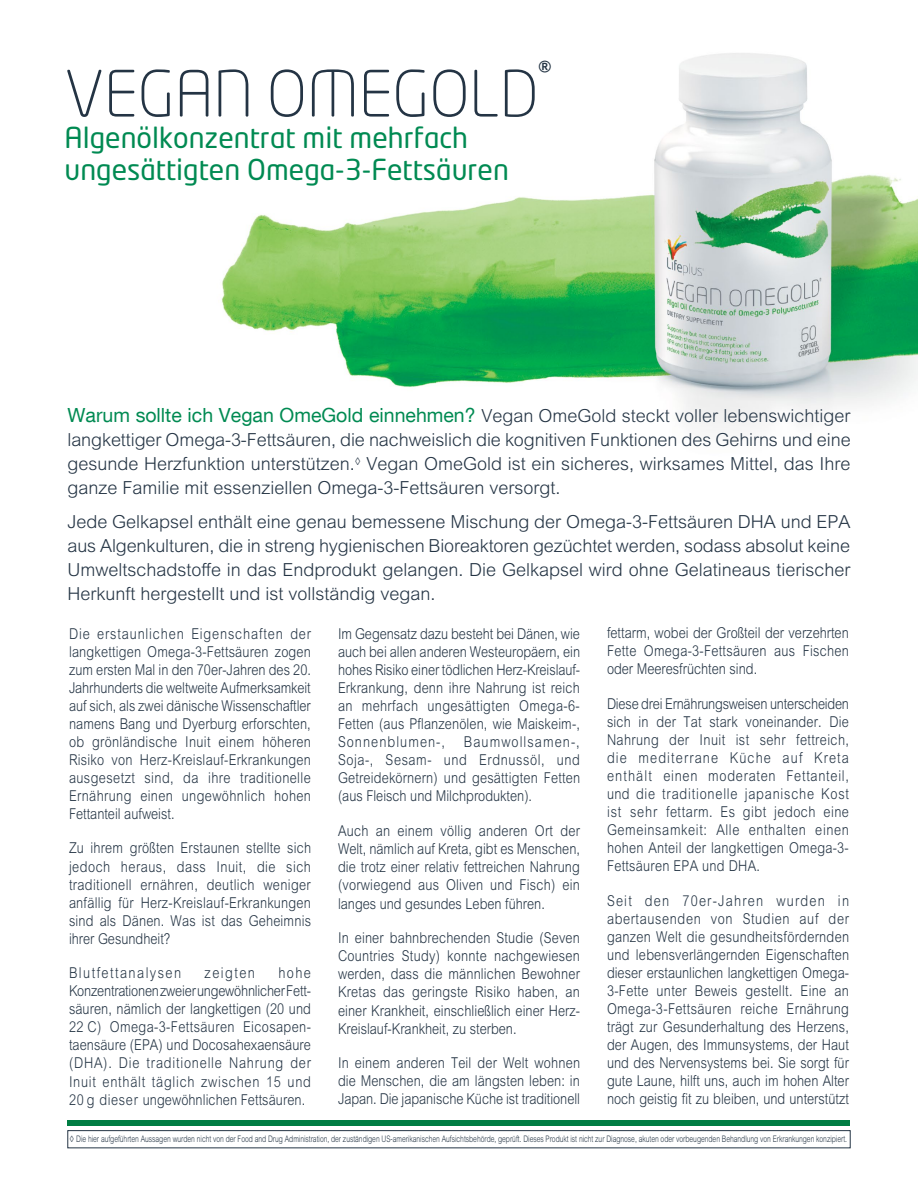
<style>
.page{position:relative;width:918px;height:1188px;background:#fff}
.page>*{position:absolute;margin:0;border:0;box-sizing:border-box;transform-origin:0 0}
.t1{font:300 63px "Neo Tech Std";color:#243444}
.t2{font:28.5px/31.5px "Neo Tech Std";color:#008a52}
.t3{font:500 21.6px "Neo Tech Std";color:#243444}
.t4{font:300 18px/24px "Arial MT Std";color:#243444;text-align:justify}
.t5{font:300 15px/18px "Arial MT Std";letter-spacing:.005em;color:#243444;text-align:justify;scale:.85 1}
.t6{font:300 15px "Arial MT Std";letter-spacing:.11em;color:#243444;scale:.85 1}
.t7{font:300 9px "Arial MT Std";letter-spacing:-.005em;color:#243444;scale:.95 1}
.s1{font-family:"Helvetica Neue LT Com";font-weight:400;font-size:19.5px;color:#008a52}
</style>
<div class="page">
<img style="left:221px;top:53px;width:697px;height:375px">
<div style="left:67px;top:1130px;width:784px;height:18px;border:1px solid #243444"></div>
<div style="left:68px;top:1120px;width:782px;height:6px;background:#007d43"></div>
<h3 class="t3" style="left:538px;top:55px;width:14px">®</h3>
<h1 class="t1" style="left:64px;top:56px;width:475px">VEGAN OMEGOLD</h1>
<h2 class="t2" style="left:64px;top:121px;width:446px">Algenölkonzentrat mit mehrfach ungesättigten Omega-3-Fettsäuren</h2>
<p class="t4" style="left:68px;top:404px;width:785px"><span class="s1">Warum sollte ich Vegan OmeGold einnehmen?</span> Vegan OmeGold steckt voller lebenswichtiger langkettiger Omega-3-Fettsäuren, die nachweislich die kognitiven Funktionen des Gehirns und eine gesunde Herzfunktion unterstützen.<sup>◊</sup> Vegan OmeGold ist ein sicheres, wirksames Mittel, das Ihre ganze Familie mit essenziellen Omega-3-Fettsäuren versorgt.</p>
<p class="t4" style="left:68px;top:511px;width:785px">Jede Gelkapsel enthält eine genau bemessene Mischung der Omega-3-Fettsäuren DHA und EPA aus Algenkulturen, die in streng hygienischen Bioreaktoren gezüchtet werden, sodass absolut keine Umweltschadstoffe in das Endprodukt gelangen. Die Gelkapsel wird ohne Gelatineaus tierischer Herkunft hergestellt und ist vollständig vegan.</p>
<p class="t5" style="left:69px;top:625px;width:286px">Die erstaunlichen Eigenschaften der langkettigen Omega-3-Fettsäuren zogen zum ersten Mal in den 70er-Jahren des 20.<br>Jahrhunderts die weltweite Aufmerksamkeit auf sich, als zwei dänische Wissenschaftler namens Bang und Dyerburg erforschten, ob grönländische Inuit einem höheren Risiko von Herz-Kreislauf-Erkrankungen ausgesetzt sind, da ihre traditionelle Ernährung einen ungewöhnlich hohen Fettanteil aufweist.</p>
<p class="t5" style="left:69px;top:840px;width:286px">Zu ihrem größten Erstaunen stellte sich jedoch heraus, dass Inuit, die sich traditionell ernähren, deutlich weniger anfällig für Herz-Kreislauf-Erkrankungen sind als Dänen. Was ist das Geheimnis ihrer Gesundheit?</p>
<p class="t6" style="left:69px;top:964px;width:133px">Blutfettanalysen</p>
<p class="t6" style="left:205px;top:964px;width:61px">zeigten</p>
<p class="t5" style="left:69px;top:965px;width:286px;text-indent:209px">hohe Konzentrationen zweier ungewöhnlicher Fett&shy;säuren, nämlich der langkettigen (20 und 22 C) Omega-3-Fettsäuren Eicosapen&shy;taensäure (EPA) und Docosahexaensäure (DHA). Die traditionelle Nahrung der Inuit enthält täglich zwischen 15 und 20 g dieser ungewöhnlichen Fettsäuren.</p>
<p class="t5" style="left:338px;top:625px;width:286px">Im Gegensatz dazu besteht bei Dänen, wie auch bei allen anderen Westeuropäern, ein hohes Risiko einer tödlichen Herz-Kreislauf-Erkrankung, denn ihre Nahrung ist reich an mehrfach ungesättigten Omega-6- Fetten (aus Pflanzenölen, wie Maiskeim-, Sonnenblumen-,</p>
<p class="t5" style="left:338px;top:734px;width:286px;text-indent:126px">Baumwollsamen-, Soja-, Sesam- und Erdnussöl, und Getreidekörnern) und gesättigten Fetten (aus Fleisch und Milchprodukten).</p>
<p class="t5" style="left:338px;top:822px;width:286px">Auch an einem völlig anderen Ort der Welt, nämlich auf Kreta, gibt es Menschen, die trotz einer relativ fettreichen Nahrung (vorwiegend aus Oliven und Fisch) ein langes und gesundes Leben führen.</p>
<p class="t5" style="left:338px;top:929px;width:286px">In einer bahnbrechenden Studie (Seven Countries Study) konnte nachgewiesen werden, dass die männlichen Bewohner Kretas das geringste Risiko haben, an einer Krankheit, einschließlich einer Herz-Kreislauf-Krankheit, zu sterben.</p>
<p class="t5" style="left:338px;top:1055px;width:286px">In einem anderen Teil der Welt wohnen die Menschen, die am längsten leben: in Japan. Die japanische Küche ist traditionell</p>
<p class="t5" style="left:607px;top:625px;width:286px">fettarm, wobei der Großteil der verzehrten Fette Omega-3-Fettsäuren aus Fischen oder Meeresfrüchten sind.</p>
<p class="t5" style="left:607px;top:695px;width:286px">Diese drei Ernährungsweisen unterscheiden sich in der Tat stark voneinander. Die Nahrung der Inuit ist sehr fettreich, die mediterrane Küche auf Kreta enthält einen moderaten Fettanteil, und die traditionelle japanische Kost ist sehr fettarm. Es gibt jedoch eine Gemeinsamkeit: Alle enthalten einen hohen Anteil der langkettigen Omega-3- Fettsäuren EPA und DHA.</p>
<p class="t5" style="left:607px;top:892px;width:286px">Seit den 70er-Jahren wurden in abertausenden von Studien auf der ganzen Welt die gesundheitsfördernden und lebensverlängernden Eigenschaften dieser erstaunlichen langkettigen Omega-3-Fette unter Beweis gestellt. Eine an Omega-3-Fettsäuren reiche Ernährung trägt zur Gesunderhaltung des Herzens, der Augen, des Immunsystems, der Haut und des Nervensystems bei. Sie sorgt für gute Laune, hilft uns, auch im hohen Alter noch geistig fit zu bleiben, und unterstützt</p>
<p class="t7" style="left:70px;top:1133px;width:820px">◊ Die hier aufgeführten Aussagen wurden nicht von der Food and Drug Administration, der zuständigen US-amerikanischen Aufsichtsbehörde, geprüft. Dieses Produkt ist nicht zur Diagnose, akuten oder vorbeugenden Behandlung von Erkrankungen konzipiert.</p>
</div>
